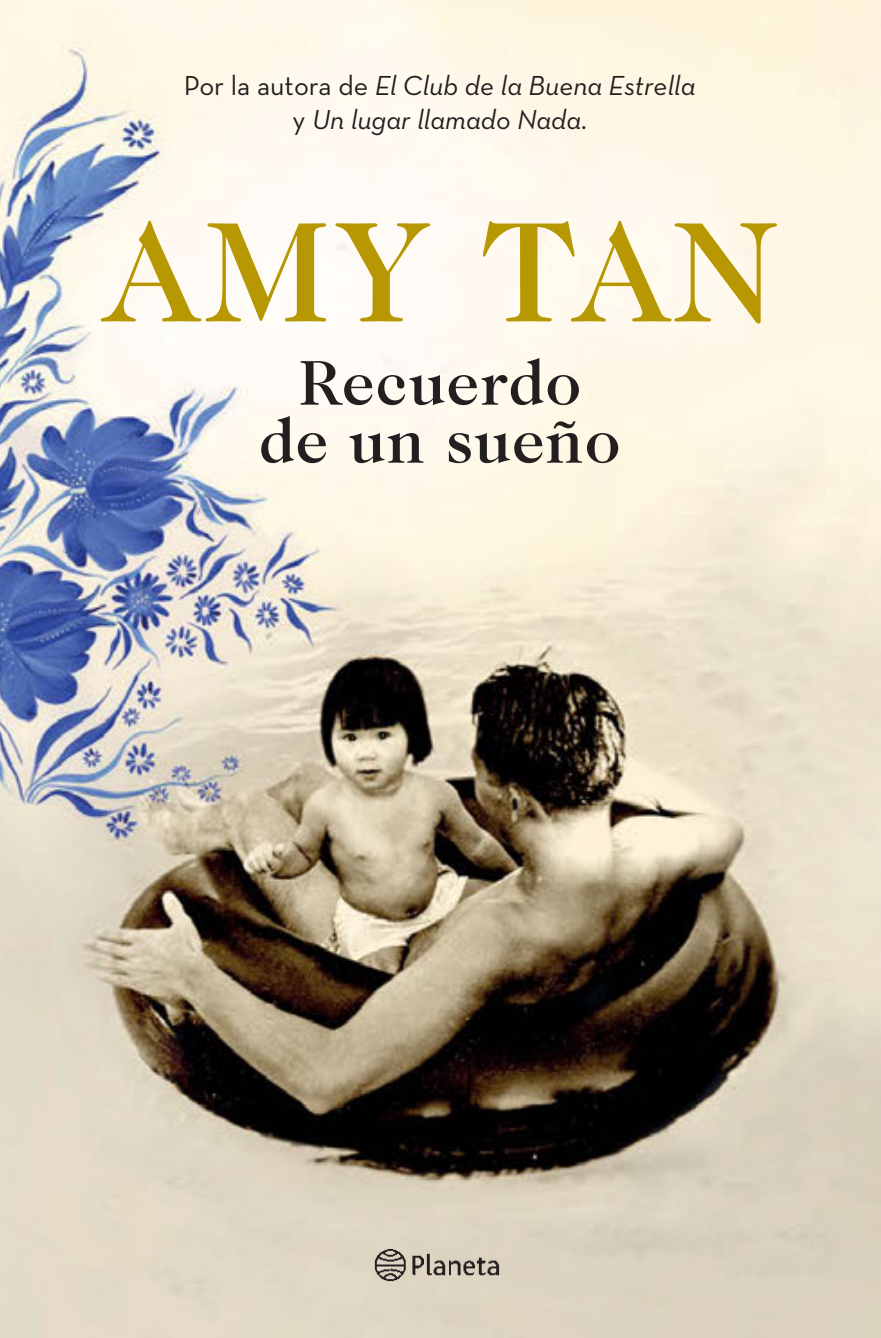
<style>
.page{position:relative;width:881px;height:1338px;background:#fff}
.page>*{position:absolute;margin:0;border:0;box-sizing:border-box;transform-origin:0 0}
.t1{font:500 144px "Caslon 224 Std";letter-spacing:.04em;color:#b79702}
.t2{font:500 64px/58px "Caslon 224 Std";letter-spacing:.02em;color:#231f20;text-align:center}
.t3{font:italic 28px/34px "Neutra Text";color:#231f20;text-align:center}
.s1{font-style:normal}
</style>
<div class="page">
<img style="left:0;top:0;width:881px;height:1337px">
<img style="left:373px;top:1247px;width:128px;height:35px">
<p class="t3" style="left:184px;top:71px;width:513px"><span class="s1">Por la autora de</span> El Club de la Buena Estrella <span class="s1">y</span> Un lugar llamado Nada<span class="s1">.</span></p>
<h1 class="t1" style="left:103px;top:201px;width:675px">AMY TAN</h1>
<h2 class="t2" style="left:259px;top:357px;width:363px">Recuerdo de un sueño</h2>
</div>
